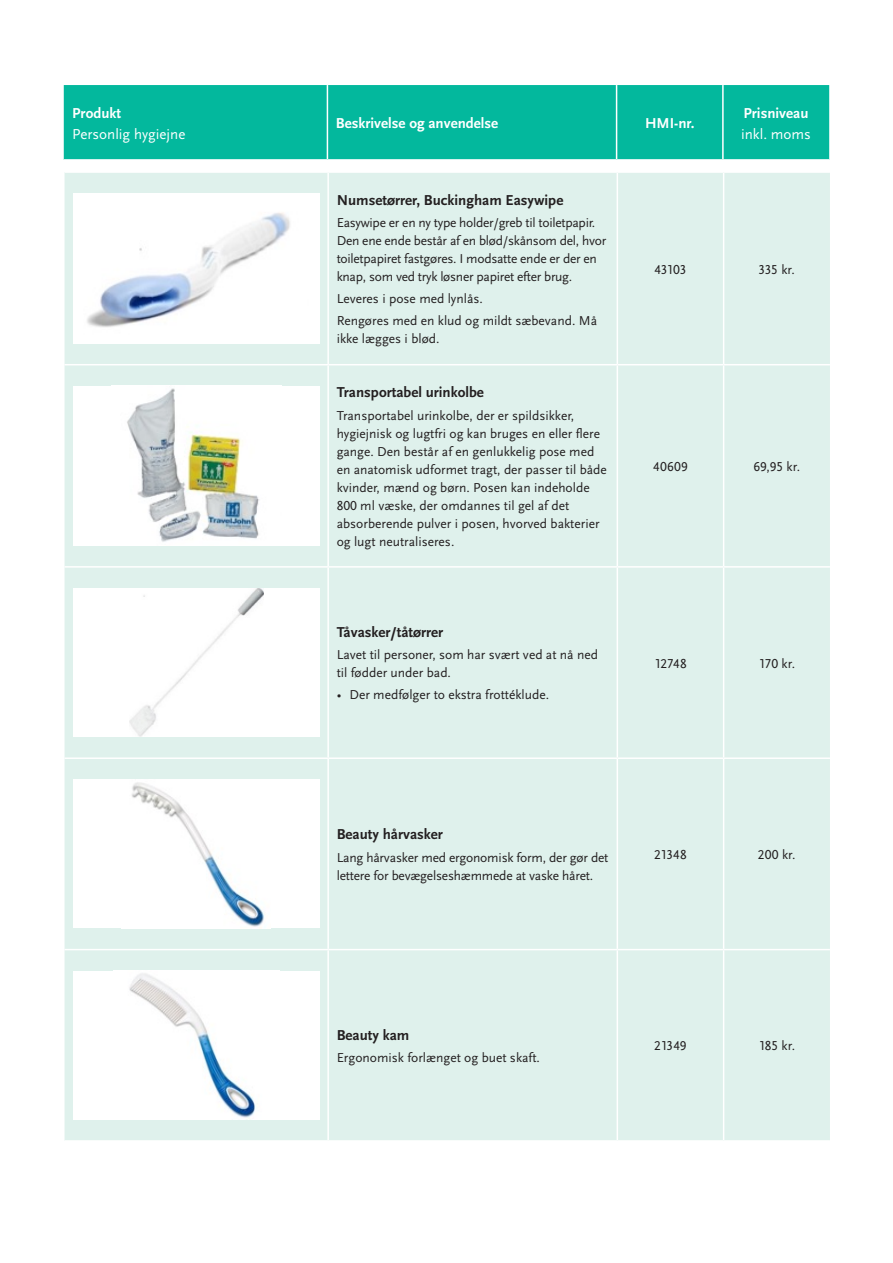
<style>
.page{position:relative;width:893px;height:1263px;background:#fff}
.page>*{position:absolute;margin:0;border:0;box-sizing:border-box;transform-origin:0 0}
.Mellemrubrik___H3{font:700 15px "Scala Sans OT";color:#231f20}
.t1{font:700 15px/21px "Scala Sans OT";color:#fff}
.t2{font:15px "Scala Sans OT";color:#fff}
.Brødtekst___P{font:13.5px/18px "Scala Sans OT";color:#231f20}
.Brødtekst___P-2{font:13.5px/18px "Scala Sans OT";letter-spacing:-.02em;color:#231f20}
.s1{font-weight:400}
</style>
<div class="page">
<div style="left:64px;top:85px;width:765px;height:74px;background:#03b89d"></div>
<hr style="left:327px;top:85px;width:1px;height:74px;background:#fff">
<hr style="left:616px;top:85px;width:1px;height:74px;background:#fff">
<hr style="left:722px;top:85px;width:2px;height:74px;background:#fff">
<div style="left:65px;top:173px;width:765px;height:967px;background:#dff1ec"></div>
<hr style="left:65px;top:364px;width:263px;height:1px;background:#fff">
<hr style="left:328px;top:364px;width:289px;height:1px;background:#fff">
<hr style="left:617px;top:364px;width:107px;height:1px;background:#fff">
<hr style="left:724px;top:364px;width:106px;height:1px;background:#fff">
<hr style="left:65px;top:566px;width:263px;height:2px;background:#fff">
<hr style="left:328px;top:566px;width:289px;height:2px;background:#fff">
<hr style="left:617px;top:566px;width:107px;height:2px;background:#fff">
<hr style="left:724px;top:566px;width:106px;height:2px;background:#fff">
<hr style="left:65px;top:757px;width:263px;height:2px;background:#fff">
<hr style="left:328px;top:757px;width:289px;height:2px;background:#fff">
<hr style="left:617px;top:757px;width:107px;height:2px;background:#fff">
<hr style="left:724px;top:757px;width:106px;height:2px;background:#fff">
<hr style="left:65px;top:949px;width:263px;height:1px;background:#fff">
<hr style="left:328px;top:949px;width:289px;height:1px;background:#fff">
<hr style="left:617px;top:949px;width:107px;height:1px;background:#fff">
<hr style="left:724px;top:949px;width:106px;height:1px;background:#fff">
<hr style="left:327px;top:173px;width:2px;height:191px;background:#fff">
<hr style="left:617px;top:173px;width:1px;height:191px;background:#fff">
<hr style="left:723px;top:173px;width:1px;height:191px;background:#fff">
<hr style="left:327px;top:365px;width:2px;height:201px;background:#fff">
<hr style="left:617px;top:365px;width:1px;height:201px;background:#fff">
<hr style="left:723px;top:365px;width:1px;height:201px;background:#fff">
<hr style="left:327px;top:568px;width:2px;height:189px;background:#fff">
<hr style="left:617px;top:568px;width:1px;height:189px;background:#fff">
<hr style="left:723px;top:568px;width:1px;height:189px;background:#fff">
<hr style="left:327px;top:759px;width:2px;height:190px;background:#fff">
<hr style="left:617px;top:759px;width:1px;height:190px;background:#fff">
<hr style="left:723px;top:759px;width:1px;height:190px;background:#fff">
<hr style="left:327px;top:950px;width:2px;height:190px;background:#fff">
<hr style="left:617px;top:950px;width:1px;height:190px;background:#fff">
<hr style="left:723px;top:950px;width:1px;height:190px;background:#fff">
<div style="left:73px;top:193px;width:247px;height:150px;background:#fff"></div>
<img style="left:87px;top:213px;width:203px;height:114px">
<div style="left:73px;top:386px;width:247px;height:160px;background:#fff"></div>
<img style="left:127px;top:388px;width:132px;height:154px">
<div style="left:73px;top:588px;width:247px;height:149px;background:#fff"></div>
<img style="left:129px;top:588px;width:134px;height:149px">
<div style="left:73px;top:779px;width:247px;height:149px;background:#fff"></div>
<img style="left:132px;top:782px;width:132px;height:145px">
<div style="left:73px;top:971px;width:247px;height:149px;background:#fff"></div>
<img style="left:129px;top:973px;width:127px;height:145px">
<p class="t1" style="left:72px;top:102px;width:50px">Produkt</p>
<p class="t2" style="left:72px;top:126px;width:115px">Personlig hygiejne</p>
<p class="t1" style="left:336px;top:113px;width:164px">Beskrivelse og anvendelse</p>
<p class="t1" style="left:645px;top:113px;width:51px">HMI-nr.</p>
<p class="t1" style="left:741px;top:102px;width:71px">Prisniveau <span class="s1">inkl. moms</span></p>
<p class="Mellemrubrik___H3" style="left:337px;top:191px;width:228px">Numsetørrer, Buckingham Easywipe</p>
<p class="Brødtekst___P-2" style="left:337px;top:214px;width:271px">Easywipe er en ny type holder/greb til toiletpapir.<br>Den ene ende består af en blød/skånsom del, hvor toiletpapiret fastgøres. I modsatte ende er der en knap, som ved tryk løsner papiret efter brug.</p>
<p class="Brødtekst___P" style="left:337px;top:290px;width:148px">Leveres i pose med lynlås.</p>
<p class="Brødtekst___P" style="left:337px;top:312px;width:262px">Rengøres med en klud og mildt sæbevand. Må ikke lægges i blød.</p>
<p class="Mellemrubrik___H3" style="left:337px;top:384px;width:149px">Transportabel urinkolbe</p>
<p class="Brødtekst___P" style="left:337px;top:406px;width:272px">Transportabel urinkolbe, der er spildsikker, hygiejnisk og lugtfri og kan bruges en eller flere gange. Den består af en genlukkelig pose med en anatomisk udformet tragt, der passer til både kvinder, mænd og børn. Posen kan indeholde 800 ml væske, der omdannes til gel af det absorberende pulver i posen, hvorved bakterier og lugt neutraliseres.</p>
<p class="Mellemrubrik___H3" style="left:337px;top:624px;width:108px">Tåvasker/tåtørrer</p>
<p class="Brødtekst___P" style="left:337px;top:646px;width:263px">Lavet til personer, som har svært ved at nå ned til fødder under bad.</p>
<p class="Brødtekst___P" style="left:337px;top:686px;width:214px">• Der medfølger to ekstra frottéklude.</p>
<p class="Brødtekst___P" style="left:654px;top:260px;width:34px">43103</p>
<p class="Brødtekst___P" style="left:759px;top:260px;width:38px">335 kr.</p>
<p class="Brødtekst___P" style="left:653px;top:458px;width:36px">40609</p>
<p class="Brødtekst___P" style="left:753px;top:458px;width:48px">69,95 kr.</p>
<p class="Brødtekst___P" style="left:654px;top:654px;width:34px">12748</p>
<p class="Brødtekst___P" style="left:758px;top:654px;width:38px">170 kr.</p>
<p class="Mellemrubrik___H3" style="left:337px;top:826px;width:108px">Beauty hårvasker</p>
<p class="Brødtekst___P" style="left:337px;top:848px;width:273px">Lang hårvasker med ergonomisk form, der gør det lettere for bevægelseshæmmede at vaske håret.</p>
<p class="Brødtekst___P" style="left:654px;top:846px;width:34px">21348</p>
<p class="Brødtekst___P" style="left:758px;top:846px;width:39px">200 kr.</p>
<p class="Mellemrubrik___H3" style="left:337px;top:1026px;width:74px">Beauty kam</p>
<p class="Brødtekst___P" style="left:337px;top:1049px;width:205px">Ergonomisk forlænget og buet skaft.</p>
<p class="Brødtekst___P" style="left:654px;top:1037px;width:34px">21349</p>
<p class="Brødtekst___P" style="left:758px;top:1037px;width:38px">185 kr.</p>
</div>
